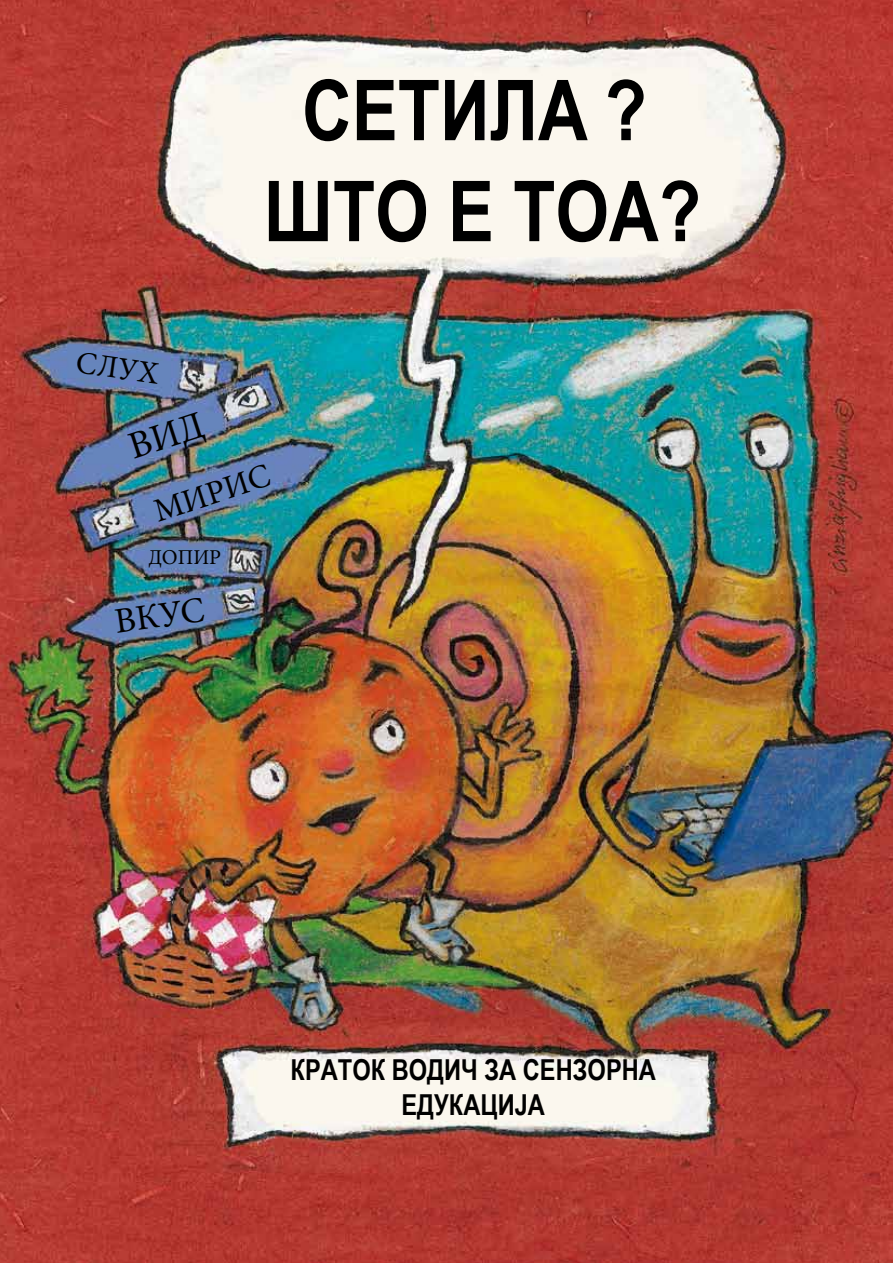
<style>
.page{position:relative;width:893px;height:1263px;background:#fff}
.page>*{position:absolute;margin:0;border:0;box-sizing:border-box;transform-origin:0 0}
.t1{font:700 84.15px/100.9px "Arial Narrow";color:#000;text-align:center}
.t2{font:36px "Minion Pro";color:#000}
.t3{font:33.3px "Minion Pro";color:#000}
.t4{font:31.5px "Minion Pro";color:#000}
.t5{font:700 28.8px/34.7px "Arial Narrow";color:#000;text-align:center}
.t6{font:21.15px "Minion Pro";color:#000}
</style>
<div class="page">
<img style="left:0;top:0;width:893px;height:1263px">
<img style="left:127px;top:411px;width:80px;height:47px">
<p class="t4" style="left:79px;top:341px;width:85px;rotate:8deg">СЛУХ</p>
<h1 class="t1" style="left:264px;top:56px;width:439px">СЕТИЛA ?<br>ШТО Е ТОА?</h1>
<p class="t3" style="left:148px;top:490px;width:122px;rotate:-18deg">МИРИС</p>
<p class="t6" style="left:148px;top:543px;width:74px">ДОПИР</p>
<p class="t2" style="left:111px;top:598px;width:92px;rotate:-8deg">ВКУС</p>
<p class="t5" style="left:291px;top:1051px;width:367px">КРАТОК ВОДИЧ ЗА СЕНЗОРНА<br>ЕДУКАЦИЈА</p>
</div>
